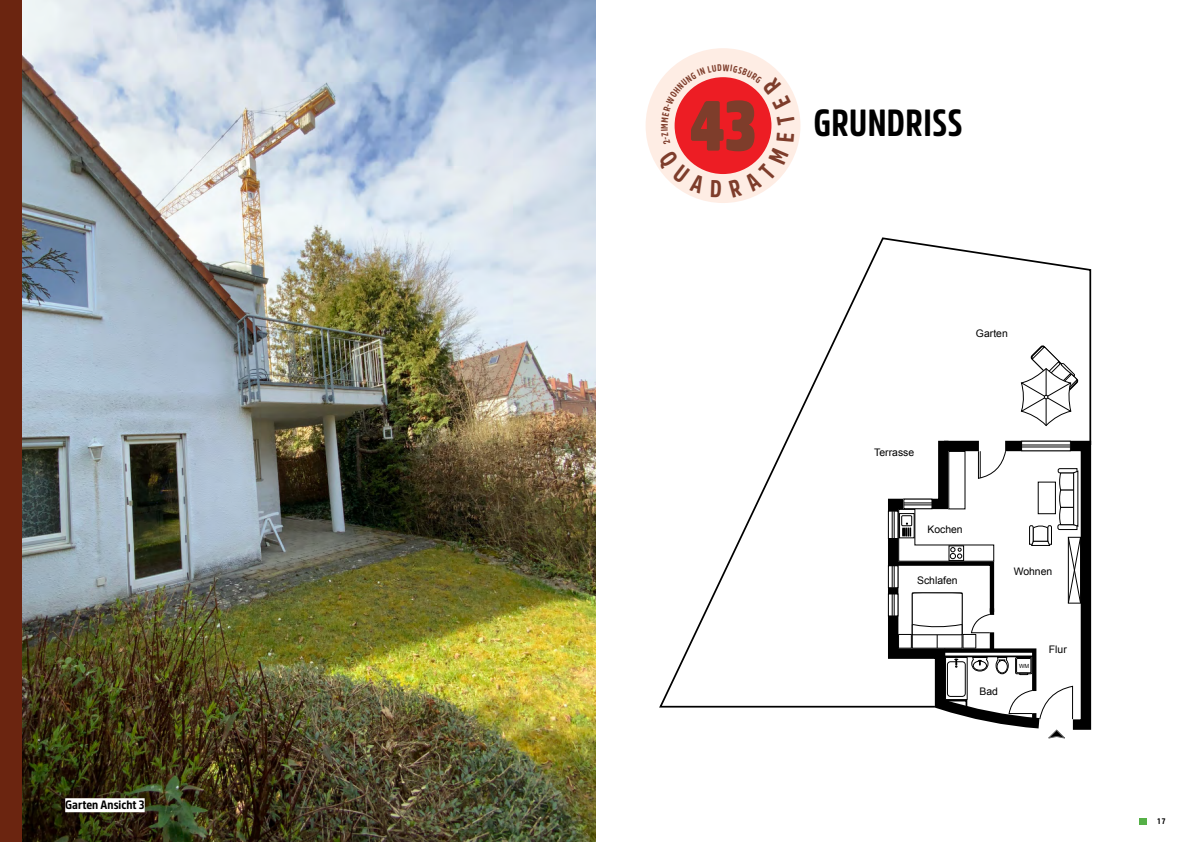
<style>
.page{position:relative;width:1191px;height:842px;background:#fff}
.page>*{position:absolute;margin:0;border:0;box-sizing:border-box;transform-origin:0 0}
.t1{font:900 70px "Amsi Pro Condensed";color:#7e3d2b}
.t2{font:700 37.4px "Amsi Pro Condensed";letter-spacing:.01em;color:#000}
.t3{font:700 12px "Amsi Pro Narrow";color:#000}
.t4{font:10.4px "Arial";color:#000}
.t5{font:700 8px "Amsi Pro Narrow";color:#000}
.t6{font:5.6px "Arial";color:#000}
</style>
<div class="page">
<svg style="left:659px;top:237px;width:433px;height:471px"></svg>
<div style="left:888px;top:593px;width:10px;height:23px;border:1px solid #000"></div>
<div style="left:888px;top:565px;width:10px;height:23px;border:1px solid #000"></div>
<div style="left:888px;top:511px;width:10px;height:28px;border:1px solid #000"></div>
<svg style="left:1020px;top:345px;width:58px;height:81px"></svg>
<svg style="left:889px;top:436px;width:203px;height:302px"></svg>
<div style="left:645px;top:48px;width:155px;height:155px;background:#feede4;border-radius:50%"></div>
<div style="left:1138px;top:818px;width:8px;height:6px;background:#55b047"></div>
<img style="left:21px;top:0;width:574px;height:842px">
<div style="left:0;top:0;width:21px;height:842px;background:#6b2510"></div>
<div style="left:65px;top:798px;width:80px;height:14px;background:#fff"></div>
<svg style="left:657px;top:64px;width:138px;height:134px"></svg>
<p class="t3" style="left:65px;top:795px;width:81px">Garten Ansicht 3</p>
<h1 class="t1" style="left:689px;top:72px;width:68px">43</h1>
<h2 class="t2" style="left:813px;top:94px;width:151px">GRUNDRISS</h2>
<p class="t4" style="left:976px;top:326px;width:33px">Garten</p>
<p class="t4" style="left:874px;top:445px;width:41px">Terrasse</p>
<p class="t4" style="left:927px;top:523px;width:37px">Kochen</p>
<p class="t4" style="left:917px;top:573px;width:42px">Schlafen</p>
<p class="t4" style="left:1013px;top:565px;width:40px">Wohnen</p>
<p class="t4" style="left:979px;top:684px;width:20px">Bad</p>
<p class="t6" style="left:1019px;top:662px;width:12px">WM</p>
<p class="t4" style="left:1049px;top:643px;width:19px">Flur</p>
<p class="t5" style="left:1157px;top:815px;width:10px">17</p>
</div>
